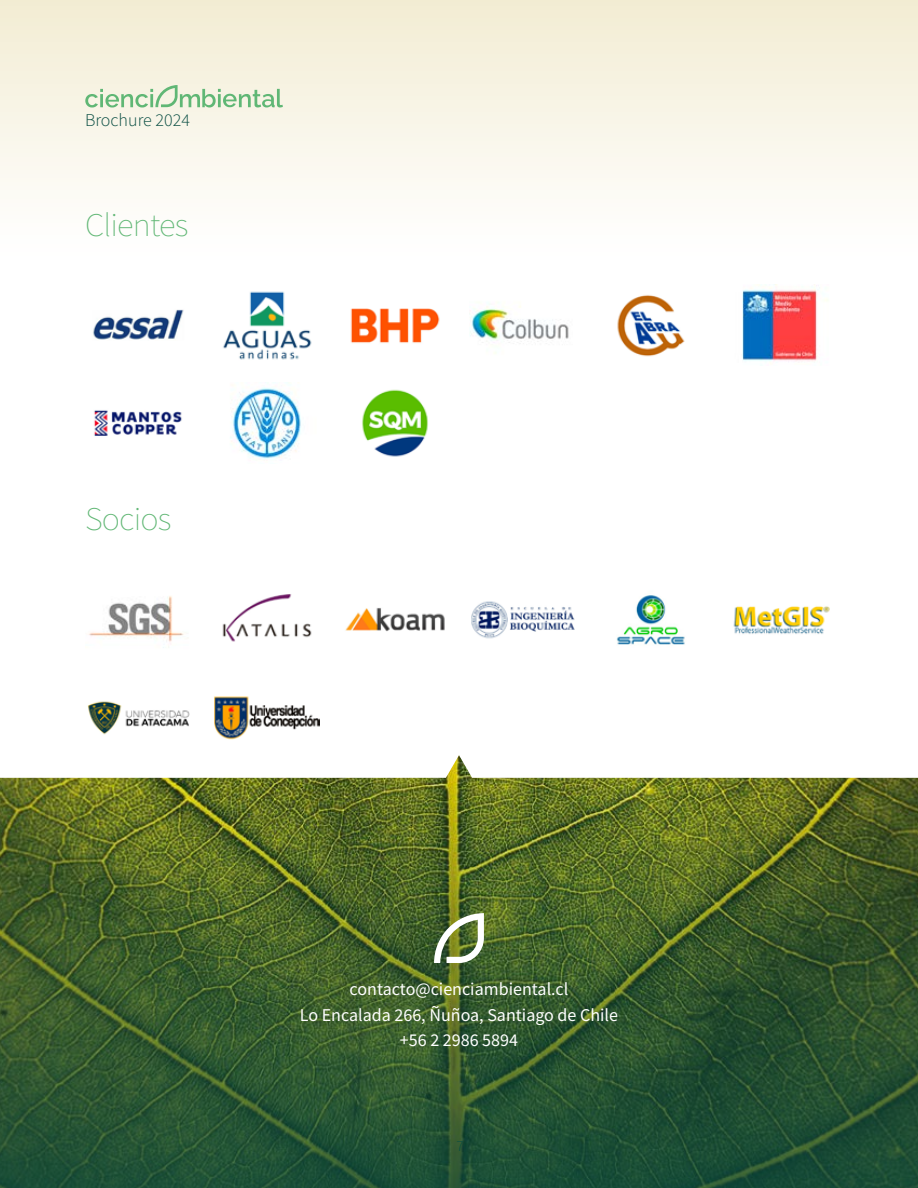
<style>
.page{position:relative;width:918px;height:1188px;background:#fff}
.page>*{position:absolute;margin:0;border:0;box-sizing:border-box;transform-origin:0 0}
.t1{font:200 33px "Source Sans Pro";letter-spacing:-.025em;color:#61b775;scale:1.04 1}
.t2{font:18px/25.5px "Source Sans Pro";color:#fff;text-align:center}
.t3{font:300 18px "Source Sans Pro";color:#0a4e43}
.t4{font:300 15px "Source Sans Pro";color:#074d43}
</style>
<div class="page">
<div style="left:0;top:0;width:918px;height:258px;background:linear-gradient(to bottom,#f2ecd3,#fff)"></div>
<img style="left:223px;top:291px;width:89px;height:69px">
<img style="left:350px;top:308px;width:90px;height:35px">
<img style="left:470px;top:306px;width:99px;height:48px">
<img style="left:617px;top:295px;width:68px;height:62px">
<img style="left:93px;top:309px;width:91px;height:31px">
<img style="left:742px;top:285px;width:86px;height:79px">
<img style="left:230px;top:387px;width:71px;height:72px">
<img style="left:94px;top:410px;width:88px;height:26px">
<img style="left:362px;top:389px;width:66px;height:68px">
<img style="left:87px;top:701px;width:103px;height:34px">
<img style="left:214px;top:696px;width:106px;height:44px">
<img style="left:616px;top:595px;width:69px;height:50px">
<img style="left:471px;top:601px;width:104px;height:38px">
<img style="left:222px;top:594px;width:90px;height:48px">
<img style="left:345px;top:608px;width:100px;height:24px">
<img style="left:88px;top:596px;width:96px;height:52px">
<img style="left:733px;top:606px;width:97px;height:28px">
<svg style="left:85px;top:85px;width:198px;height:23px;background:#cce2c4"></svg>
<img style="left:0;top:778px;width:918px;height:410px">
<svg style="left:434px;top:913px;width:50px;height:50px"></svg>
<p class="t3" style="left:85px;top:109px;width:106px">Brochure 2024</p>
<h1 class="t1" style="left:85px;top:205px;width:101px">Clientes</h1>
<h1 class="t1" style="left:85px;top:499px;width:85px">Socios</h1>
<p class="t2" style="left:300px;top:977px;width:320px">contacto@cienciambiental.cl<br>Lo Encalada 266, Ñuñoa, Santiago de Chile +56 2 2986 5894</p>
<p class="t4" style="left:456px;top:1137px;width:9px">7</p>
</div>
